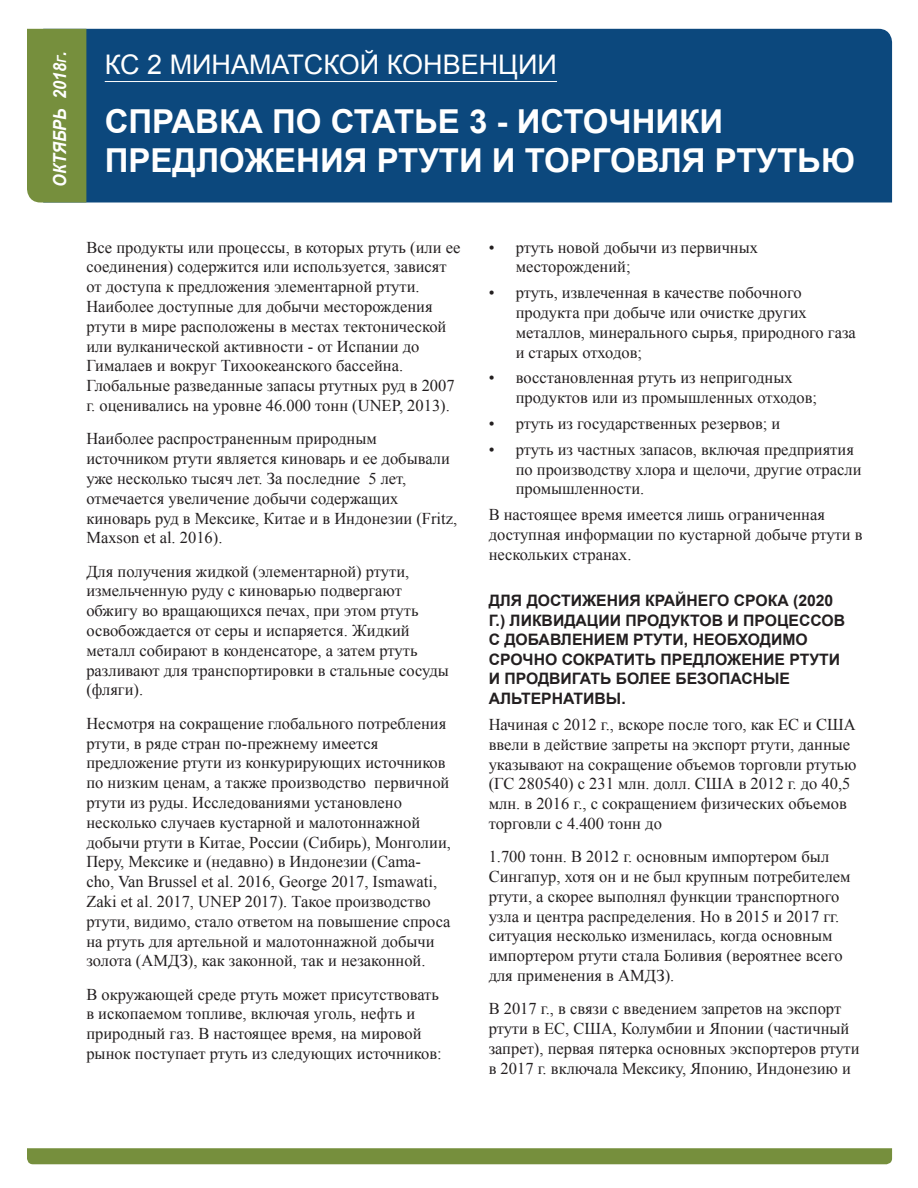
<style>
.page{position:relative;width:918px;height:1188px;background:#fff}
.page>*{position:absolute;margin:0;border:0;box-sizing:border-box;transform-origin:0 0}
.t1{font:700 33px "Arial";color:#fff}
.t2{font:27px "Arial";color:#fff}
.t3{font:italic 700 18px "Arial";color:#fff;scale:.9 1}
.t4{font:16.5px/19.8px "Times New Roman";color:#231f20}
.t5{font:700 15.75px/19.5px "Arial";color:#231f20}
.t6{font:italic 700 12.6px "Arial";color:#fff;scale:.9 1}
.s1{font-size:18px}
</style>
<div class="page">
<div style="left:86px;top:29px;width:806px;height:173px;background:#0c487d"></div>
<div style="left:27px;top:1148px;width:865px;height:16px;background:#768f3d"></div>
<div style="left:27px;top:29px;width:59px;height:173px;background:#768f3d"></div>
<hr style="left:105px;top:81px;width:452px;height:1px;background:#fff">
<p class="t6" style="left:54px;top:63px;width:14px;rotate:-90deg">г<span class="s1">.</span></p>
<p class="t3" style="left:48px;top:187px;width:139px;rotate:-90deg">ОКТЯБРЬ 2018</p>
<h2 class="t2" style="left:105px;top:46px;width:454px">КС 2 МИНАМАТСКОЙ КОНВЕНЦИИ</h2>
<h1 class="t1" style="left:105px;top:99px;width:620px">СПРАВКА ПО СТАТЬЕ 3 - ИСТОЧНИКИ</h1>
<h1 class="t1" style="left:105px;top:139px;width:752px">ПРЕДЛОЖЕНИЯ РТУТИ И ТОРГОВЛЯ РТУТЬЮ</h1>
<p class="t4" style="left:86px;top:237px;width:375px">Все продукты или процессы, в которых ртуть (или ее соединения) содержится или используется, зависят от доступа к предложения элементарной ртути.<br>Наиболее доступные для добычи месторождения ртути в мире расположены в местах тектонической или вулканической активности - от Испании до Гималаев и вокруг Тихоокеанского бассейна.<br>Глобальные разведанные запасы ртутных руд в 2007 г. оценивались на уровне 46.000 тонн (UNEP, 2013).</p>
<p class="t4" style="left:86px;top:429px;width:372px">Наиболее распространенным природным источником ртути является киноварь и ее добывали уже несколько тысяч лет. За последние 5 лет, отмечается увеличение добычи содержащих киноварь руд в Мексике, Китае и в Индонезии (Fritz, Maxson et al. 2016).</p>
<p class="t4" style="left:86px;top:561px;width:364px">Для получения жидкой (элементарной) ртути, измельченную руду с киноварью подвергают обжигу во вращающихся печах, при этом ртуть освобождается от серы и испаряется. Жидкий металл собирают в конденсаторе, а затем ртуть разливают для транспортировки в стальные сосуды (фляги).</p>
<p class="t4" style="left:86px;top:713px;width:366px">Несмотря на сокращение глобального потребления ртути, в ряде стран по-прежнему имеется предложение ртути из конкурирующих источников по низким ценам, а также производство первичной ртути из руды. Исследованиями установлено несколько случаев кустарной и малотоннажной добычи ртути в Китае, России (Сибирь), Монголии, Перу, Мексике и (недавно) в Индонезии (Cama&shy;cho, Van Brussel et al. 2016, George 2017, Ismawati, Zaki et al. 2017, UNEP 2017). Такое производство ртути, видимо, стало ответом на повышение спроса на ртуть для артельной и малотоннажной добычи золота (АМДЗ), как законной, так и незаконной.</p>
<p class="t4" style="left:86px;top:984px;width:357px">В окружающей среде ртуть может присутствовать в ископаемом топливе, включая уголь, нефть и природный газ. В настоящее время, на мировой рынок поступает ртуть из следующих источников:</p>
<p class="t4" style="left:516px;top:237px;width:244px;text-indent:-27px">• ртуть новой добычи из первичных месторождений;</p>
<p class="t4" style="left:516px;top:283px;width:342px;text-indent:-27px">• ртуть, извлеченная в качестве побочного продукта при добыче или очистке других металлов, минерального сырья, природного газа и старых отходов;</p>
<p class="t4" style="left:516px;top:368px;width:303px;text-indent:-27px">• восстановленная ртуть из непригодных продуктов или из промышленных отходов;</p>
<p class="t4" style="left:489px;top:413px;width:293px">• ртуть из государственных резервов; и</p>
<p class="t4" style="left:516px;top:439px;width:347px;text-indent:-27px">• ртуть из частных запасов, включая предприятия по производству хлора и щелочи, другие отрасли промышленности.</p>
<p class="t4" style="left:489px;top:505px;width:375px">В настоящее время имеется лишь ограниченная доступная информации по кустарной добыче ртути в нескольких странах.</p>
<p class="t5" style="left:489px;top:592px;width:358px">ДЛЯ ДОСТИЖЕНИЯ КРАЙНЕГО СРОКА (2020<br>Г.) ЛИКВИДАЦИИ ПРОДУКТОВ И ПРОЦЕССОВ<br>С ДОБАВЛЕНИЕМ РТУТИ, НЕОБХОДИМО<br>СРОЧНО СОКРАТИТЬ ПРЕДЛОЖЕНИЕ РТУТИ<br>И ПРОДВИГАТЬ БОЛЕЕ БЕЗОПАСНЫЕ<br>АЛЬТЕРНАТИВЫ.</p>
<p class="t4" style="left:489px;top:714px;width:369px">Начиная с 2012 г., вскоре после того, как ЕС и США ввели в действие запреты на экспорт ртути, данные указывают на сокращение объемов торговли ртутью (ГС 280540) с 231 млн. долл. США в 2012 г. до 40,5 млн. в 2016 г., с сокращением физических объемов торговли с 4.400 тонн до</p>
<p class="t4" style="left:489px;top:847px;width:363px">1.700 тонн. В 2012 г. основным импортером был Сингапур, хотя он и не был крупным потребителем ртути, а скорее выполнял функции транспортного узла и центра распределения. Но в 2015 и 2017 гг. ситуация несколько изменилась, когда основным импортером ртути стала Боливия (вероятнее всего для применения в АМДЗ).</p>
<p class="t4" style="left:489px;top:999px;width:372px">В 2017 г., в связи с введением запретов на экспорт ртути в ЕС, США, Колумбии и Японии (частичный запрет), первая пятерка основных экспортеров ртути в 2017 г. включала Мексику, Японию, Индонезию и</p>
</div>
